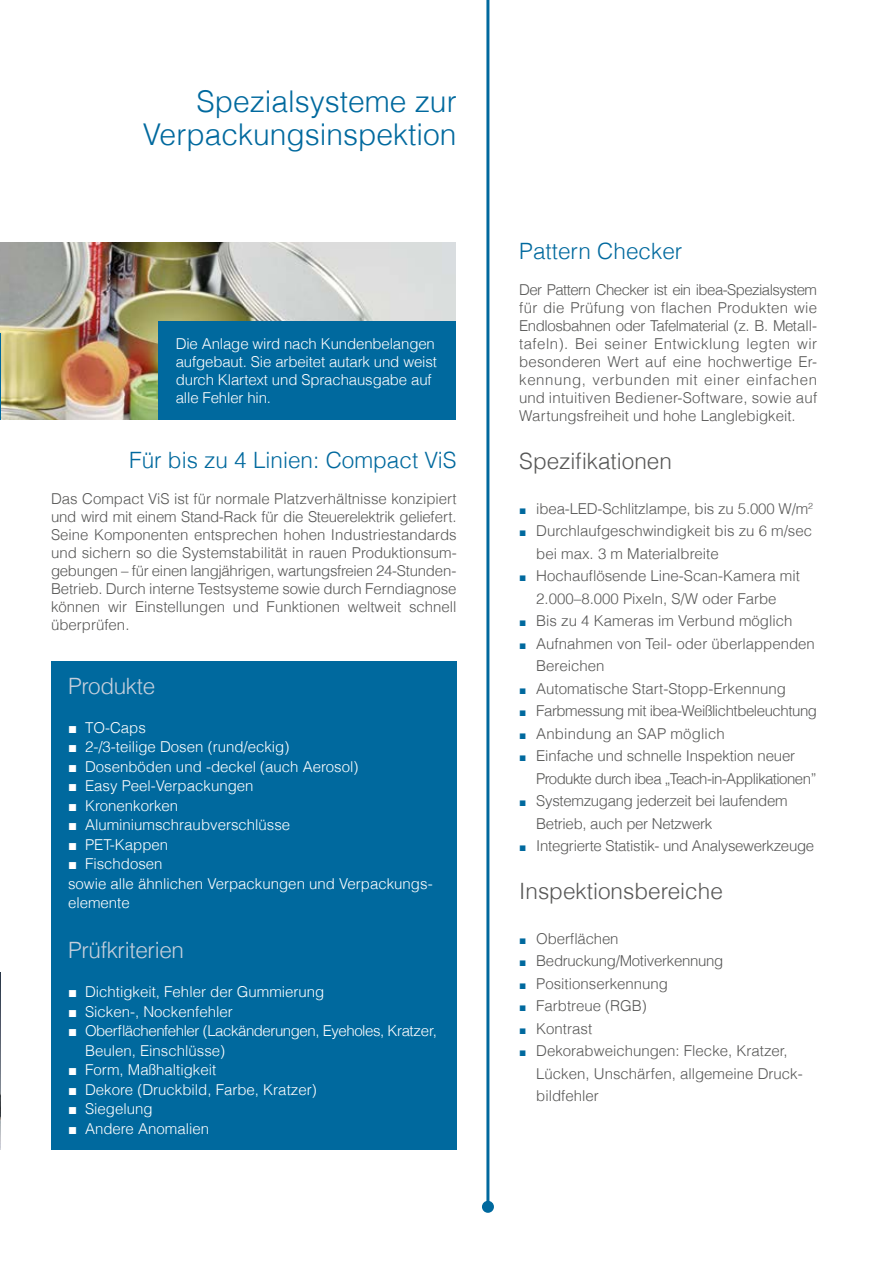
<style>
.page{position:relative;width:881px;height:1263px;background:#fff}
.page>*{position:absolute;margin:0;border:0;box-sizing:border-box;transform-origin:0 0}
.t1{font:300 30px/33px "Helvetica";color:#00699e;text-align:right}
.t2{font:300 22.5px "Helvetica";color:#00699e}
.t3{font:300 22.5px "Helvetica";color:#575756}
.t4{font:300 22.5px "Helvetica";letter-spacing:-.015em;color:#c5cfdc}
.t5{font:300 15px/18px "Helvetica";color:#575756}
.t6{font:300 15px/18px "Helvetica";color:#fff}
.t7{font:300 15px/22.5px "Helvetica";letter-spacing:-.02em;color:#575756}
.t8{font:300 15px/22.5px "Helvetica";letter-spacing:-.03em;color:#575756}
.t9{font:300 15px/19.5px "Helvetica";letter-spacing:-.03em;color:#fff}
.s1{font-family:"Arial";font-weight:400}
.s2{font-family:"Arial";font-weight:400;font-size:12px;color:#00699e}
</style>
<div class="page">
<div style="left:51px;top:662px;width:405px;height:488px;background:#00699e"></div>
<img style="left:0;top:242px;width:455px;height:178px">
<hr style="left:486px;top:0;width:3px;height:1207px;background:#00699e">
<div style="left:481px;top:1201px;width:12px;height:12px;background:#00699e;border-radius:50%"></div>
<img style="left:0;top:972px;width:1px;height:178px">
<div style="left:159px;top:321px;width:296px;height:99px;background:#00699e"></div>
<h1 class="t1" style="left:143px;top:83px;width:315px">Spezialsysteme zur<br>Verpackungsinspektion</h1>
<p class="t6" style="left:176px;top:334px;width:262px">Die Anlage wird nach Kundenbelangen aufgebaut. Sie arbeitet autark und weist durch Klartext und Sprachausgabe auf alle Fehler hin.</p>
<h2 class="t2" style="left:129px;top:442px;width:329px">Für bis zu 4 Linien: Compact ViS</h2>
<p class="t5" style="left:51px;top:489px;width:407px;text-align:justify">Das Compact ViS ist für normale Platzverhältnisse konzipiert und wird mit einem Stand-Rack für die Steuerelektrik geliefert.<br>Seine Komponenten entsprechen hohen Industriestandards und sichern so die Systemstabilität in rauen Produktionsum&shy;gebungen – für einen langjährigen, wartungsfreien 24-Stunden-Betrieb. Durch interne Testsysteme sowie durch Ferndiagnose können wir Einstellungen und Funktionen weltweit schnell überprüfen.</p>
<h2 class="t4" style="left:68px;top:668px;width:89px">Produkte</h2>
<p class="t6" style="left:68px;top:718px;width:79px"><span class="s1">■</span> TO-Caps</p>
<p class="t6" style="left:68px;top:737px;width:223px"><span class="s1">■</span> 2-/3-teilige Dosen (rund/eckig)</p>
<p class="t6" style="left:68px;top:757px;width:292px"><span class="s1">■</span> Dosenböden und -deckel (auch Aerosol)</p>
<p class="t6" style="left:68px;top:776px;width:187px"><span class="s1">■</span> Easy Peel-Verpackungen</p>
<p class="t6" style="left:68px;top:796px;width:112px"><span class="s1">■</span> Kronenkorken</p>
<p class="t6" style="left:68px;top:815px;width:224px"><span class="s1">■</span> Aluminiumschraubverschlüsse</p>
<p class="t6" style="left:68px;top:835px;width:102px"><span class="s1">■</span> PET-Kappen</p>
<p class="t6" style="left:68px;top:854px;width:366px;line-height:19.5px"><span class="s1">■</span> Fischdosen<br>sowie alle ähnlichen Verpackungen und Verpackungs&shy;elemente</p>
<h2 class="t4" style="left:68px;top:932px;width:117px">Prüfkriterien</h2>
<p class="t6" style="left:68px;top:982px;width:258px"><span class="s1">■</span> Dichtigkeit, Fehler der Gummierung</p>
<p class="t6" style="left:68px;top:1001px;width:166px"><span class="s1">■</span> Sicken-, Nockenfehler</p>
<p class="t9" style="left:85px;top:1020px;width:353px;text-indent:-17px"><span class="s1">■</span> Oberflächenfehler (Lackänderungen, Eyeholes, Kratzer,<br>Beulen, Einschlüsse)</p>
<p class="t6" style="left:68px;top:1060px;width:150px"><span class="s1">■</span> Form, Maßhaltigkeit</p>
<p class="t6" style="left:68px;top:1079px;width:250px"><span class="s1">■</span> Dekore (Druckbild, Farbe, Kratzer)</p>
<p class="t6" style="left:68px;top:1099px;width:86px"><span class="s1">■</span> Siegelung</p>
<p class="t6" style="left:68px;top:1118px;width:142px"><span class="s1">■</span> Andere Anomalien</p>
<h2 class="t2" style="left:519px;top:232px;width:164px">Pattern Checker</h2>
<p class="t5" style="left:519px;top:279px;width:299px;text-align:justify">Der Pattern Checker ist ein ibea-Spezialsystem für die Prüfung von flachen Produkten wie Endlosbahnen oder Tafelmaterial (z. B. Metall&shy;tafeln). Bei seiner Entwicklung legten wir besonderen Wert auf eine hochwertige Er&shy;kennung, verbunden mit einer einfachen und intuitiven Bediener-Software, sowie auf Wartungsfreiheit und hohe Langlebigkeit.</p>
<h2 class="t3" style="left:519px;top:442px;width:154px">Spezifikationen</h2>
<p class="t5" style="left:519px;top:498px;width:295px"><span class="s2">■</span> ibea-LED-Schlitzlampe, bis zu 5.000 W/m<sup>2</sup></p>
<p class="t5" style="left:536px;top:519px;width:277px;line-height:22.5px;text-indent:-17px"><span class="s2">■</span> Durchlaufgeschwindigkeit bis zu 6 m/sec bei max. 3 m Materialbreite</p>
<p class="t5" style="left:519px;top:564px;width:282px;line-height:22.5px;text-align:center"><span class="s2">■</span> Hochauflösende Line-Scan-Kamera mit<br>2.000–8.000 Pixeln, S/W oder Farbe</p>
<p class="t5" style="left:519px;top:611px;width:274px"><span class="s2">■</span> Bis zu 4 Kameras im Verbund möglich</p>
<p class="t5" style="left:536px;top:631px;width:280px;line-height:22.5px;text-indent:-17px"><span class="s2">■</span> Aufnahmen von Teil- oder überlappenden<br>Bereichen</p>
<p class="t5" style="left:519px;top:678px;width:268px"><span class="s2">■</span> Automatische Start-Stopp-Erkennung</p>
<p class="t8" style="left:519px;top:699px;width:299px"><span class="s2">■</span> Farbmessung mit ibea-Weißlichtbeleuchtung</p>
<p class="t5" style="left:519px;top:723px;width:207px"><span class="s2">■</span> Anbindung an SAP möglich</p>
<p class="t8" style="left:536px;top:744px;width:282px;text-indent:-17px"><span class="s2">■</span> Einfache und schnelle Inspektion neuer<br>Produkte durch ibea „Teach-in-Applikationen”</p>
<p class="t7" style="left:536px;top:789px;width:253px;text-indent:-17px"><span class="s2">■</span> Systemzugang jederzeit bei laufendem<br>Betrieb, auch per Netzwerk</p>
<p class="t7" style="left:519px;top:834px;width:296px"><span class="s2">■</span> Integrierte Statistik- und Analysewerkzeuge</p>
<h2 class="t3" style="left:519px;top:873px;width:205px">Inspektionsbereiche</h2>
<p class="t5" style="left:519px;top:929px;width:101px"><span class="s2">■</span> Oberflächen</p>
<p class="t7" style="left:519px;top:949px;width:206px"><span class="s2">■</span> Bedruckung/Motiverkennung</p>
<p class="t5" style="left:519px;top:974px;width:150px"><span class="s2">■</span> Positionserkennung</p>
<p class="t5" style="left:519px;top:996px;width:129px"><span class="s2">■</span> Farbtreue (RGB)</p>
<p class="t5" style="left:519px;top:1019px;width:74px"><span class="s2">■</span> Kontrast</p>
<p class="t5" style="left:536px;top:1039px;width:268px;line-height:22.5px;text-indent:-17px"><span class="s2">■</span> Dekorabweichungen: Flecke, Kratzer,<br>Lücken, Unschärfen, allgemeine Druck&shy;bildfehler</p>
</div>
